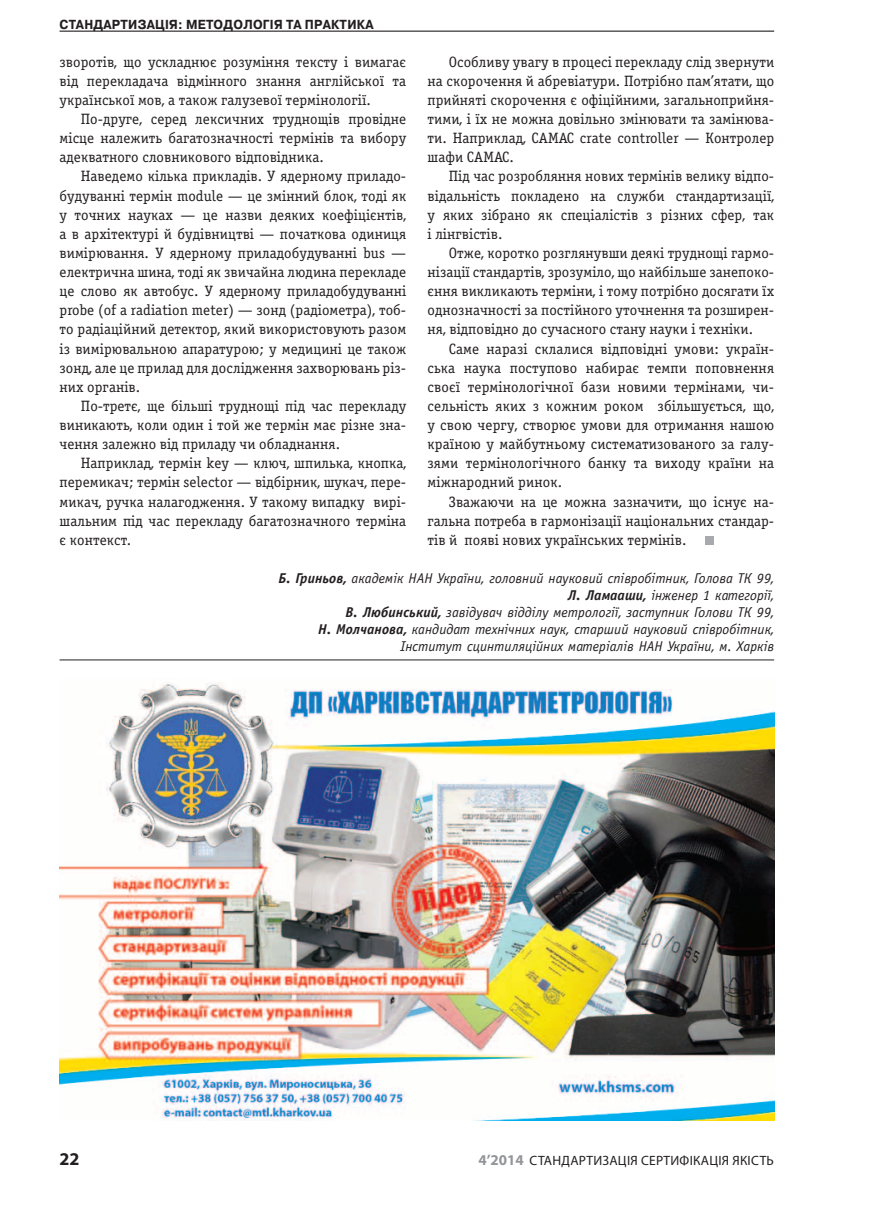
<style>
.page{position:relative;width:872px;height:1212px;background:#fff}
.page>*{position:absolute;margin:0;border:0;box-sizing:border-box;transform-origin:0 0}
.t1{font:700 18px "Myriad Pro";color:#231f20}
.t2{font:15px/19.2px "Officina Serif C";letter-spacing:.005em;color:#231f20;text-align:justify}
.t3{font:italic 14.25px/17px "Officina Sans C";color:#231f20;text-align:right}
.t4{font:13.5px "Myriad Pro";letter-spacing:.02em;color:#231f20}
.t5{font:700 13.05px "Pragmatica WINC";color:#231f20;scale:.93 1}
.s1{font-weight:700}
.s2{font-weight:700;font-size:15px;color:#939598}
</style>
<div class="page">
<hr style="left:60px;top:31px;width:714px;height:1px;background:#231f20">
<div style="left:705px;top:536px;width:8px;height:9px;background:#a8a9ad"></div>
<hr style="left:60px;top:659px;width:714px;height:1px;background:#231f20">
<img style="left:60px;top:683px;width:714px;height:437px">
<p class="t5" style="left:60px;top:17px;width:20px">СТАНДАРТИЗАЦІЯ</p>
<p class="t5" style="left:178px;top:17px;width:19px">: МЕТОДОЛОГІЯ</p>
<p class="t5" style="left:286px;top:17px;width:31px">ТА ПРАКТИКА</p>
<p class="t2" style="left:60px;top:52px;width:348px">зворотів, що ускладнює розуміння тексту і вимагає від перекладача відмінного знання англійської та української мов, а також галузевої термінології.</p>
<p class="t2" style="left:60px;top:110px;width:348px;text-indent:21px">По-друге, серед лексичних труднощів провідне місце належить багатозначності термінів та вибору адекватного словникового відповідника.</p>
<p class="t2" style="left:60px;top:167px;width:348px;text-indent:21px">Наведемо кілька прикладів. У ядерному приладо&shy;будуванні термін module — це змінний блок, тоді як у точних науках — це назви деяких коефіцієнтів, а в архітектурі й будівництві — початкова одиниця вимірювання. У ядерному приладобудуванні bus — електрична шина, тоді як звичайна людина перекладе це слово як автобус. У ядерному приладобудуванні probe (of a radiation meter) — зонд (радіометра), тоб&shy;то радіаційний детектор, який використовують разом із вимірювальною апаратурою; у медицині це також зонд, але це прилад для дослідження захворювань різ&shy;них органів.</p>
<p class="t2" style="left:60px;top:397px;width:348px;text-indent:21px">По-третє, ще більші труднощі під час перекладу виникають, коли один і той же термін має різне зна&shy;чення залежно від приладу чи обладнання.</p>
<p class="t2" style="left:60px;top:454px;width:348px;text-indent:21px">Наприклад, термін key — ключ, шпилька, кнопка, перемикач; термін selector — відбірник, шукач, пере&shy;микач, ручка налагодження. У такому випадку вирі&shy;шальним під час перекладу багатозначного терміна є контекст.</p>
<p class="t2" style="left:427px;top:52px;width:348px;text-indent:21px">Особливу увагу в процесі перекладу слід звернути на скорочення й абревіатури. Потрібно пам’ятати, що прийняті скорочення є офіційними, загальноприйня&shy;тими, і їх не можна довільно змінювати та замінюва&shy;ти. Наприклад, CAMAC crate controller — Контролер шафи CAMAC.</p>
<p class="t2" style="left:427px;top:167px;width:348px;text-indent:21px">Під час розробляння нових термінів велику відпо&shy;відальність покладено на служби стандартизації, у яких зібрано як спеціалістів з різних сфер, так і лінгвістів.</p>
<p class="t2" style="left:427px;top:244px;width:348px;text-indent:21px">Отже, коротко розглянувши деякі труднощі гармо&shy;нізації стандартів, зрозуміло, що найбільше занепоко&shy;єння викликають терміни, і тому потрібно досягати їх однозначності за постійного уточнення та розширен&shy;ня, відповідно до сучасного стану науки і техніки.</p>
<p class="t2" style="left:427px;top:339px;width:348px;text-indent:21px">Саме наразі склалися відповідні умови: україн&shy;ська наука поступово набирає темпи поповнення своєї термінологічної бази новими термінами, чи&shy;сельність яких з кожним роком збільшується, що, у свою чергу, створює умови для отримання нашою країною у майбутньому систематизованого за галу&shy;зями термінологічного банку та виходу країни на міжнародний ринок.</p>
<p class="t2" style="left:427px;top:492px;width:348px;text-indent:21px">Зважаючи на це можна зазначити, що існує на&shy;гальна потреба в гармонізації національних стандар&shy;тів й появі нових українських термінів.</p>
<p class="t3" style="left:278px;top:570px;width:497px"><span class="s1">Б. Гриньов,</span> академік НАН України, головний науковий співробітник, Голова ТК 99, <span class="s1">Л. Ламааши,</span> інженер 1 категорії,<br><span class="s1">В. Любинський,</span> завідувач відділу метрології, заступник Голови ТК 99,<br><span class="s1">Н. Молчанова,</span> кандидат технічних наук, старший науковий співробітник, Інститут сцинтиляційних матеріалів НАН України, м. Харків</p>
<p class="t1" style="left:60px;top:1147px;width:21px">22</p>
<p class="t4" style="left:478px;top:1152px;width:297px"><span class="s2">4’2014</span> Стандартизація сертифікація якість</p>
</div>
